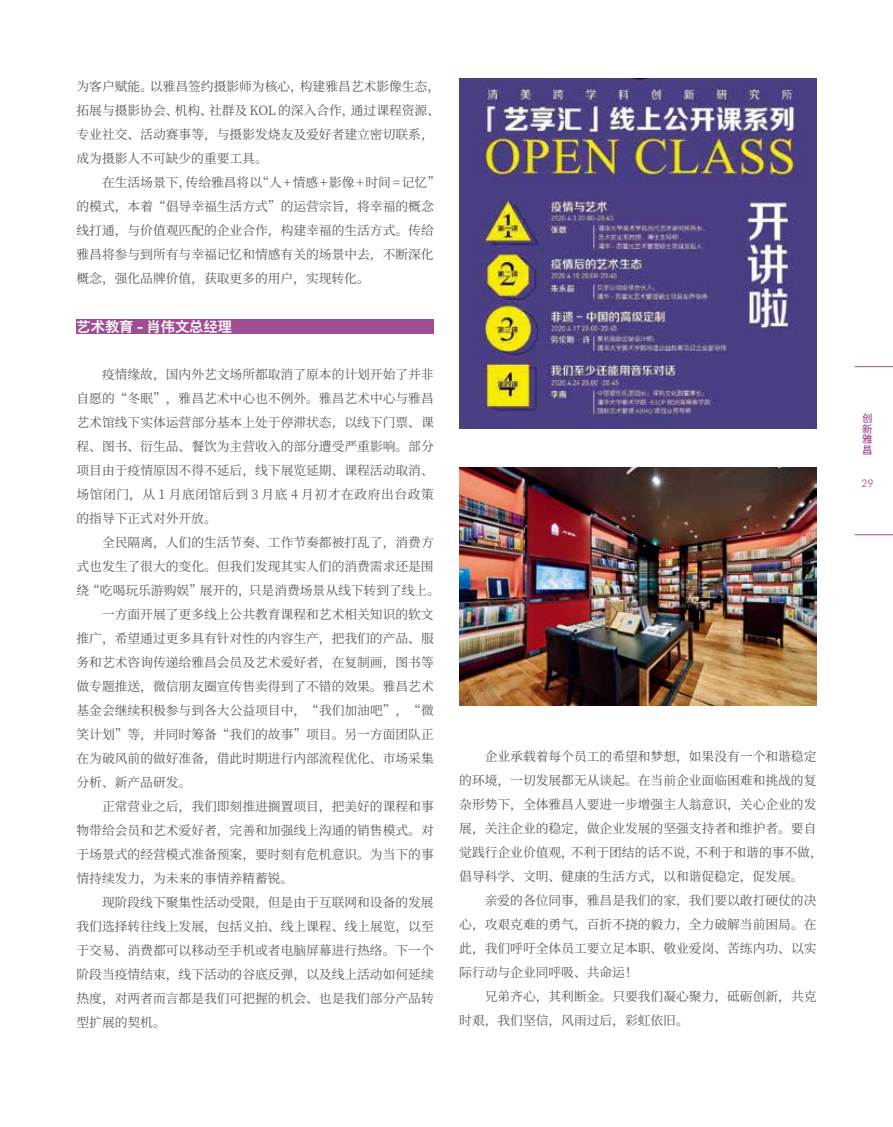
<style>
.page{position:relative;width:893px;height:1127px;background:#fff}
.page>*{position:absolute;margin:0;border:0;box-sizing:border-box;transform-origin:0 0}
.t1{font:14.25px "Hiragino Sans GB W6";color:#fff}
.t2{font:12.75px/24px "Source Han Serif CN";color:#595757}
.t3{font:500 10.5px/10.5px "Source Han Sans CN";color:#9f4e92;text-align:justify}
.t4{font:300 10.5px "Futuri SW";color:#9f4e92}
</style>
<div class="page">
<hr style="left:855px;top:366px;width:38px;height:1px;background:#9f4e92">
<hr style="left:855px;top:534px;width:38px;height:1px;background:#9f4e92">
<img style="left:459px;top:79px;width:357px;height:350px">
<div style="left:77px;top:319px;width:357px;height:15px;background:#9f4e92"></div>
<img style="left:459px;top:468px;width:357px;height:237px">
<p class="t2" style="left:77px;top:74px;width:365px">为客户赋能。以雅昌签约摄影师为核心，构建雅昌艺术影像生态，拓展与摄影协会、机构、社群及 KOL 的深入合作，通过课程资源、专业社交、活动赛事等，与摄影发烧友及爱好者建立密切联系，成为摄影人不可缺少的重要工具。</p>
<p class="t2" style="left:77px;top:170px;width:365px;text-indent:26px">在生活场景下，传给雅昌将以“人 + 情感 + 影像 + 时间 = 记忆”的模式，本着“倡导幸福生活方式”的运营宗旨，将幸福的概念线打通，与价值观匹配的企业合作，构建幸福的生活方式。传给雅昌将参与到所有与幸福记忆和情感有关的场景中去，不断深化概念，强化品牌价值，获取更多的用户，实现转化。</p>
<p class="t1" style="left:77px;top:317px;width:157px">艺术教育 - 肖伟文总经理</p>
<p class="t2" style="left:77px;top:362px;width:359px;text-align:justify;text-indent:26px">疫情缘故，国内外艺文场所都取消了原本的计划开始了并非自愿的“冬眠”，雅昌艺术中心也不例外。雅昌艺术中心与雅昌艺术馆线下实体运营部分基本上处于停滞状态，以线下门票、课程、图书、衍生品、餐饮为主营收入的部分遭受严重影响。部分项目由于疫情原因不得不延后，线下展览延期、课程活动取消、场馆闭门，从 1 月底闭馆后到 3 月底 4 月初才在政府出台政策的指导下正式对外开放。</p>
<p class="t2" style="left:102px;top:530px;width:333px">全民隔离，人们的生活节奏、工作节奏都被打乱了，消费方</p>
<p class="t2" style="left:77px;top:554px;width:359px">式也发生了很大的变化。但我们发现其实人们的消费需求还是围</p>
<p class="t2" style="left:77px;top:578px;width:365px">绕“吃喝玩乐游购娱”展开的，只是消费场景从线下转到了线上。</p>
<p class="t2" style="left:102px;top:602px;width:333px">一方面开展了更多线上公共教育课程和艺术相关知识的软文</p>
<p class="t2" style="left:77px;top:626px;width:359px">推广，希望通过更多具有针对性的内容生产，把我们的产品、服</p>
<p class="t2" style="left:77px;top:650px;width:359px">务和艺术咨询传递给雅昌会员及艺术爱好者，在复制画，图书等</p>
<p class="t2" style="left:77px;top:674px;width:359px">做专题推送，微信朋友圈宣传售卖得到了不错的效果。雅昌艺术</p>
<p class="t2" style="left:77px;top:698px;width:359px">基金会继续积极参与到各大公益项目中，“我们加油吧”，“微</p>
<p class="t2" style="left:77px;top:722px;width:359px">笑计划”等，并同时筹备“我们的故事”项目。另一方面团队正</p>
<p class="t2" style="left:77px;top:746px;width:359px">在为破风前的做好准备，借此时期进行内部流程优化、市场采集</p>
<p class="t2" style="left:77px;top:770px;width:116px">分析、新产品研发。</p>
<p class="t2" style="left:102px;top:794px;width:333px">正常营业之后，我们即刻推进搁置项目，把美好的课程和事</p>
<p class="t2" style="left:77px;top:818px;width:359px">物带给会员和艺术爱好者，完善和加强线上沟通的销售模式。对</p>
<p class="t2" style="left:77px;top:842px;width:359px">于场景式的经营模式准备预案，要时刻有危机意识。为当下的事</p>
<p class="t2" style="left:77px;top:866px;width:218px">情持续发力，为未来的事情养精蓄锐。</p>
<p class="t2" style="left:102px;top:890px;width:333px">现阶段线下聚集性活动受限，但是由于互联网和设备的发展</p>
<p class="t2" style="left:77px;top:914px;width:359px">我们选择转往线上发展，包括义拍、线上课程、线上展览，以至</p>
<p class="t2" style="left:77px;top:938px;width:359px">于交易、消费都可以移动至手机或者电脑屏幕进行热络。下一个</p>
<p class="t2" style="left:77px;top:962px;width:359px">阶段当疫情结束，线下活动的谷底反弹，以及线上活动如何延续</p>
<p class="t2" style="left:77px;top:986px;width:359px">热度，对两者而言都是我们可把握的机会、也是我们部分产品转</p>
<p class="t2" style="left:77px;top:1010px;width:91px">型扩展的契机。</p>
<p class="t2" style="left:459px;top:745px;width:365px;text-indent:26px">企业承载着每个员工的希望和梦想，如果没有一个和谐稳定的环境，一切发展都无从谈起。在当前企业面临困难和挑战的复杂形势下，全体雅昌人要进一步增强主人翁意识，关心企业的发展，关注企业的稳定，做企业发展的坚强支持者和维护者。要自觉践行企业价值观，不利于团结的话不说，不利于和谐的事不做，倡导科学、文明、健康的生活方式，以和谐促稳定，促发展。</p>
<p class="t2" style="left:459px;top:889px;width:359px;text-align:justify;text-indent:26px">亲爱的各位同事，雅昌是我们的家，我们要以敢打硬仗的决心，攻艰克难的勇气，百折不挠的毅力，全力破解当前困局。在此，我们呼吁全体员工要立足本职、敬业爱岗、苦练内功、以实际行动与企业同呼吸、共命运！</p>
<p class="t2" style="left:459px;top:985px;width:359px;text-indent:26px">兄弟齐心，其利断金。只要我们凝心聚力，砥砺创新，共克时艰，我们坚信，风雨过后，彩虹依旧。</p>
<p class="t3" style="left:862px;top:413px;width:12px">创新雅昌</p>
<p class="t4" style="left:861px;top:477px;width:14px">29</p>
</div>
